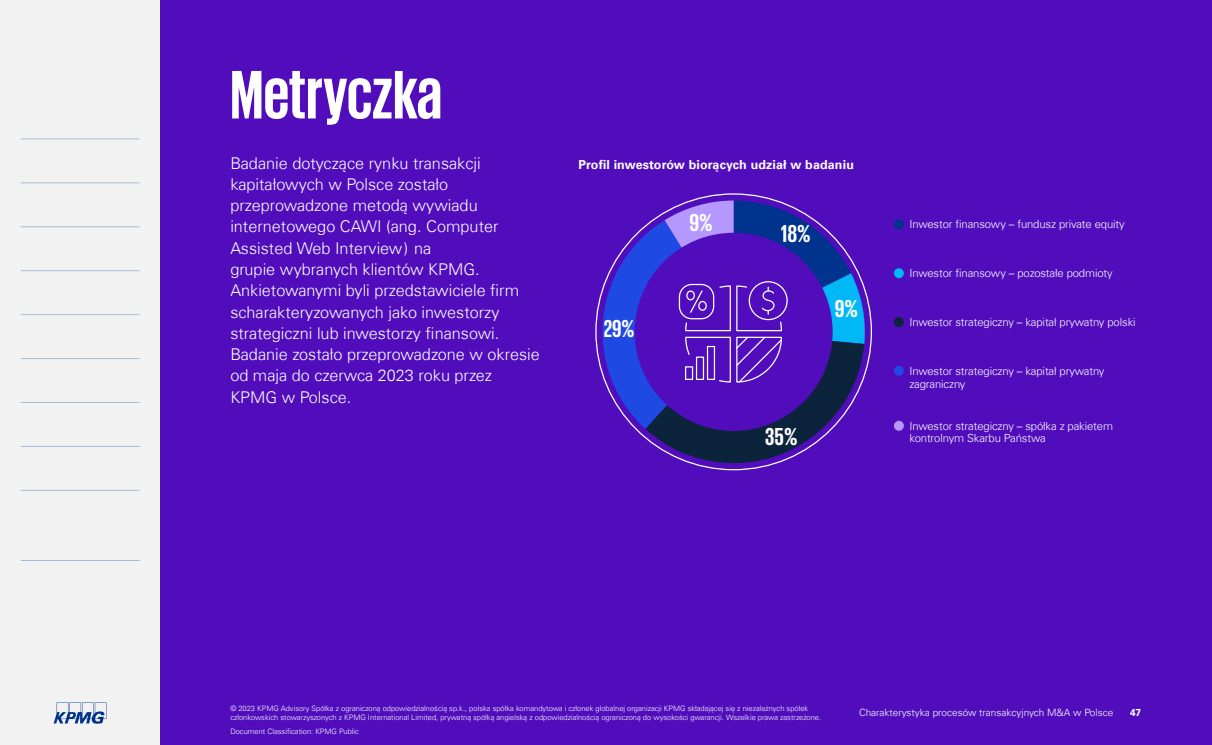
<style>
.page{position:relative;width:1212px;height:745px;background:#fff}
.page>*{position:absolute;margin:0;border:0;box-sizing:border-box;transform-origin:0 0}
.t1{font:700 70px "KPMG";letter-spacing:-.005em;color:#fff}
.t2{font:700 25px "KPMG";color:#fff}
.t3{font:300 16.25px/21.2px "Universfor KPMG";color:#fff}
.t4{font:700 12.5px "Universfor KPMG";letter-spacing:.01em;color:#fff}
.t5{font:300 11.25px/12.5px "Universfor KPMG";letter-spacing:-.01em;color:#fff}
.t6{font:300 10px "Universfor KPMG";color:#fff}
.t7{font:700 10px "Universfor KPMG";color:#fff}
.t8{font:300 7.5px/9px "Universfor KPMG";color:#fff}
</style>
<div class="page">
<div style="left:142px;top:0;width:1070px;height:744px;background:#510dbc"></div>
<div style="left:894px;top:219px;width:10px;height:10px;background:#00338d;border-radius:50%"></div>
<div style="left:894px;top:268px;width:10px;height:10px;background:#00b8f5;border-radius:50%"></div>
<div style="left:894px;top:317px;width:10px;height:10px;background:#0c233c;border-radius:50%"></div>
<div style="left:894px;top:365px;width:10px;height:10px;background:#1e49e2;border-radius:50%"></div>
<div style="left:894px;top:420px;width:10px;height:10px;background:#b497ff;border-radius:50%"></div>
<svg style="left:595px;top:200px;width:271px;height:269px"></svg>
<div style="left:0;top:0;width:159px;height:744px;background:#f2f2f2"></div>
<svg style="left:54px;top:702px;width:53px;height:21px"></svg>
<hr style="left:21px;top:138px;width:118px;height:1px;background:#00338d">
<hr style="left:21px;top:182px;width:118px;height:1px;background:#00338d">
<hr style="left:21px;top:226px;width:118px;height:1px;background:#00338d">
<hr style="left:21px;top:270px;width:118px;height:1px;background:#00338d">
<hr style="left:21px;top:314px;width:118px;height:1px;background:#00338d">
<hr style="left:21px;top:358px;width:118px;height:1px;background:#00338d">
<hr style="left:21px;top:402px;width:118px;height:1px;background:#00338d">
<hr style="left:21px;top:446px;width:118px;height:1px;background:#00338d">
<hr style="left:21px;top:489px;width:118px;height:1px;background:#00338d">
<hr style="left:21px;top:559px;width:118px;height:1px;background:#00338d">
<h1 class="t1" style="left:230px;top:59px;width:213px">Metryczka</h1>
<p class="t3" style="left:230px;top:152px;width:311px">Badanie dotyczące rynku transakcji kapitałowych w Polsce zostało przeprowadzone metodą wywiadu internetowego CAWI (ang. Computer Assisted Web Interview) na<br>grupie wybranych klientów KPMG.<br>Ankietowanymi byli przedstawiciele firm scharakteryzowanych jako inwestorzy strategiczni lub inwestorzy finansowi.<br>Badanie zostało przeprowadzone w okresie od maja do czerwca 2023 roku przez KPMG w Polsce.</p>
<p class="t4" style="left:578px;top:157px;width:277px">Profil inwestorów biorących udział w badaniu</p>
<h2 class="t2" style="left:689px;top:209px;width:25px">9%</h2>
<h2 class="t2" style="left:781px;top:221px;width:31px">18%</h2>
<h2 class="t2" style="left:835px;top:296px;width:25px">9%</h2>
<h2 class="t2" style="left:604px;top:316px;width:32px">29%</h2>
<h2 class="t2" style="left:765px;top:423px;width:34px">35%</h2>
<p class="t5" style="left:909px;top:218px;width:217px">Inwestor finansowy – fundusz private equity</p>
<p class="t5" style="left:909px;top:267px;width:205px">Inwestor finansowy – pozostałe podmioty</p>
<p class="t5" style="left:909px;top:316px;width:228px">Inwestor strategiczny – kapitał prywatny polski</p>
<p class="t5" style="left:909px;top:365px;width:197px">Inwestor strategiczny – kapitał prywatny zagraniczny</p>
<p class="t5" style="left:909px;top:419px;width:205px">Inwestor strategiczny – spółka z pakietem kontrolnym Skarbu Państwa</p>
<p class="t8" style="left:230px;top:703px;width:592px">© 2023 KPMG Advisory Spółka z ograniczoną odpowiedzialnością sp.k., polska spółka komandytowa i członek globalnej organizacji KPMG składającej się z niezależnych spółek członkowskich stowarzyszonych z KPMG International Limited, prywatną spółką angielską z odpowiedzialnością ograniczoną do wysokości gwarancji. Wszelkie prawa zastrzeżone.</p>
<p class="t8" style="left:230px;top:726px;width:130px">Document Classification: KPMG Public</p>
<p class="t6" style="left:859px;top:706px;width:256px">Charakterystyka procesów transakcyjnych M&amp;A w Polsce</p>
<p class="t7" style="left:1130px;top:706px;width:13px">47</p>
</div>
